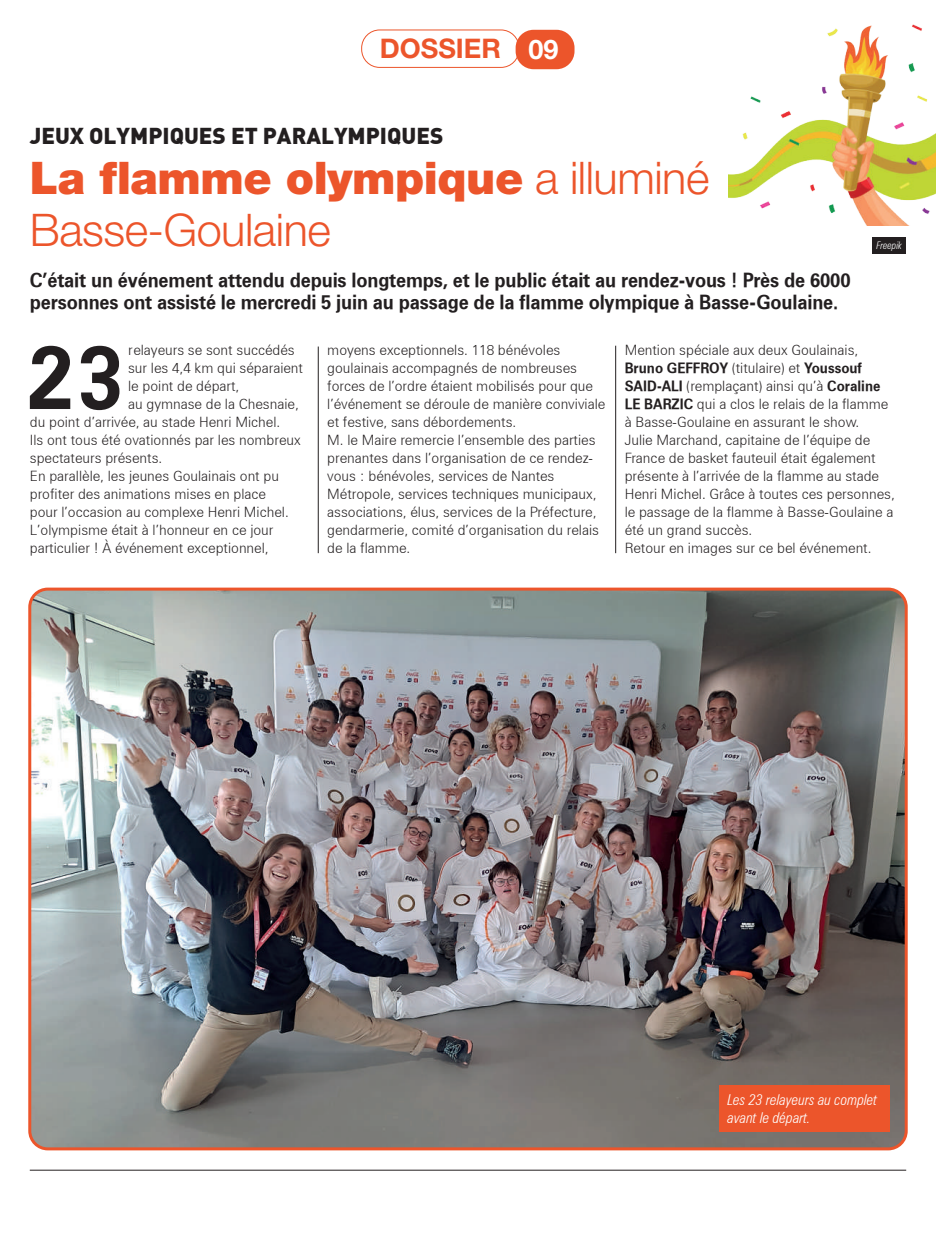
<style>
.page{position:relative;width:936px;height:1234px;background:#fff}
.page>*{position:absolute;margin:0;border:0;box-sizing:border-box;transform-origin:0 0}
.t1{font:89.25px "Zurich Bold BT";color:#231f20;scale:.94 1}
.t2{font:300 45px/52.1px "Helvetica Neue LT Std";letter-spacing:-.01em;color:#ec552b}
.t3{font:700 27px "Helvetica Neue LT Std";color:#ec552b}
.t4{font:900 22.5px "DIN";color:#231f20}
.t5{font:19.5px/22.5px "Zurich Bold BT";letter-spacing:-.01em;color:#231f20;scale:.95 1}
.t6{font:italic 300 condensed 15px/18px "Zurich BT";color:#fff}
.t7{font:14.25px/18px "Zurich Light BT";color:#231f20;scale:.95 1}
.t8{font:14.25px "Zurich Bold BT";color:#231f20;scale:.95 1}
.t9{font:italic 300 condensed 10.5px "Zurich BT";color:#fff;scale:.95 1}
.s1{color:#fff}
.s2{font-weight:900}
.s3{font-family:"Zurich Light BT"}
.s4{font-family:"Zurich Bold BT"}
</style>
<div class="page">
<hr style="left:30px;top:1169px;width:876px;height:1px;background:#231f20">
<div style="left:361px;top:30px;width:158px;height:38px;border:1px solid #ec552b;border-radius:18px"></div>
<div style="left:515px;top:30px;width:59px;height:39px;background:#ec552b;border-radius:18px"></div>
<hr style="left:318px;top:346px;width:1px;height:207px;background:#231f20">
<hr style="left:615px;top:345px;width:1px;height:208px;background:#231f20">
<img style="left:32px;top:591px;width:874px;height:557px">
<div style="left:28px;top:587px;width:879px;height:563px;border:3px solid #ec552b;border-radius:18px"></div>
<img style="left:728px;top:24px;width:207px;height:202px">
<div style="left:719px;top:1084px;width:170px;height:47px;background:#ec552b"></div>
<div style="left:872px;top:237px;width:34px;height:16px;background:#231f20"></div>
<h3 class="t3" style="left:380px;top:32px;width:180px">DOSSIER <span class="s1">09</span></h3>
<h3 class="t4" style="left:30px;top:121px;width:415px">JEUX OLYMPIQUES ET PARALYMPIQUES</h3>
<h2 class="t2" style="left:30px;top:151px;width:681px"><span class="s2">La flamme olympique</span> a illuminé<br>Basse-Goulaine</h2>
<p class="t9" style="left:876px;top:239px;width:28px">Freepik</p>
<h3 class="t5" style="left:30px;top:268px;width:865px">C’était un événement attendu depuis longtemps, et le public était au rendez-vous ! Près de 6000 personnes ont assisté le mercredi 5 juin au passage de la flamme olympique à Basse-Goulaine.</h3>
<h1 class="t1" style="left:27px;top:323px;width:105px">23</h1>
<p class="t7" style="left:128px;top:341px;width:177px">relayeurs se sont succédés</p>
<p class="t7" style="left:327px;top:340px;width:294px">moyens exceptionnels. 118 bénévoles goulainais accompagnés de nombreuses forces de l’ordre étaient mobilisés pour que l’événement se déroule de manière conviviale et festive, sans débordements.<br>M. le Maire remercie l’ensemble des parties prenantes dans l’organisation de ce rendez&shy;vous : bénévoles, services de Nantes Métropole, services techniques municipaux, associations, élus, services de la Préfecture, gendarmerie, comité d’organisation du relais de la flamme.</p>
<p class="t7" style="left:624px;top:340px;width:247px">Mention spéciale aux deux Goulainais,</p>
<p class="t7" style="left:128px;top:359px;width:186px">sur les 4,4 km qui séparaient</p>
<p class="t7" style="left:128px;top:377px;width:119px">le point de départ,</p>
<p class="t7" style="left:128px;top:395px;width:181px">au gymnase de la Chesnaie,</p>
<p class="t7" style="left:30px;top:413px;width:265px">du point d’arrivée, au stade Henri Michel.</p>
<p class="t7" style="left:30px;top:431px;width:287px">Ils ont tous été ovationnés par les nombreux</p>
<p class="t7" style="left:30px;top:449px;width:141px">spectateurs présents.</p>
<p class="t7" style="left:30px;top:467px;width:264px">En parallèle, les jeunes Goulainais ont pu</p>
<p class="t7" style="left:30px;top:485px;width:250px">profiter des animations mises en place</p>
<p class="t7" style="left:30px;top:503px;width:274px">pour l’occasion au complexe Henri Michel.</p>
<p class="t7" style="left:30px;top:521px;width:258px">L’olympisme était à l’honneur en ce jour</p>
<p class="t7" style="left:30px;top:539px;width:253px">particulier ! À événement exceptionnel,</p>
<p class="t8" style="left:624px;top:359px;width:251px">Bruno GEFFROY <span class="s3">(titulaire) et</span> Youssouf</p>
<p class="t7" style="left:624px;top:376px;width:286px"><span class="s4">SAID-ALI</span> (remplaçant) ainsi qu’à <span class="s4">Coraline LE BARZIC</span> qui a clos le relais de la flamme à Basse-Goulaine en assurant le show.<br>Julie Marchand, capitaine de l’équipe de France de basket fauteuil était également présente à l’arrivée de la flamme au stade Henri Michel. Grâce à toutes ces personnes, le passage de la flamme à Basse-Goulaine a été un grand succès.<br>Retour en images sur ce bel événement.</p>
<p class="t6" style="left:727px;top:1090px;width:151px">Les 23 relayeurs au complet avant le départ.</p>
</div>
